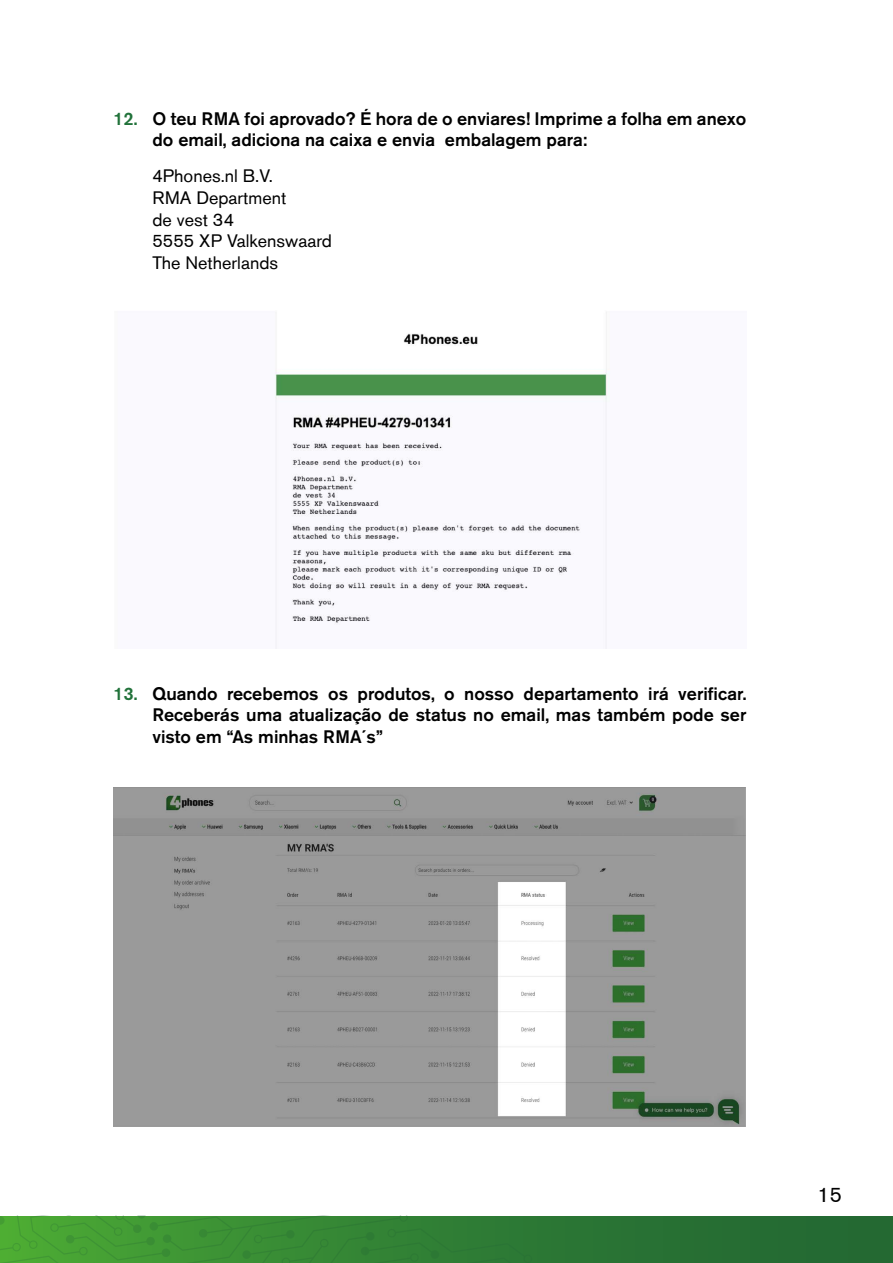
<style>
.page{position:relative;width:893px;height:1263px;background:#fff}
.page>*{position:absolute;margin:0;border:0;box-sizing:border-box;transform-origin:0 0}
.t1{font:21px "Akzidenz Grotesk BE";color:#000}
.t2{font:500 18px/21.6px "Akzidenz Grotesk BE";color:#000}
.t3{font:18px/21.6px "Akzidenz Grotesk BE";color:#000}
.t4{font:500 18px "Akzidenz Grotesk BE";color:#21723a}
</style>
<div class="page">
<div style="left:1px;top:1216px;width:892px;height:47px;background:#266e33"></div>
<svg style="left:0;top:1216px;width:551px;height:47px"></svg>
<img style="left:275px;top:312px;width:332px;height:336px">
<img style="left:113px;top:788px;width:633px;height:338px">
<p class="t4" style="left:113px;top:107px;width:25px">12.</p>
<p class="t2" style="left:152px;top:107px;width:595px">O teu RMA foi aprovado? É hora de o enviares! Imprime a folha em anexo do email, adiciona na caixa e envia embalagem para:</p>
<p class="t3" style="left:152px;top:165px;width:181px">4Phones.nl B.V.<br>RMA Department<br>de vest 34<br>5555 XP Valkenswaard<br>The Netherlands</p>
<p class="t4" style="left:113px;top:682px;width:25px">13.</p>
<p class="t2" style="left:152px;top:683px;width:596px;text-align:justify">Quando recebemos os produtos, o nosso departamento irá verificar.<br>Receberás uma atualização de status no email, mas também pode ser visto em “As minhas RMA´s”</p>
<p class="t1" style="left:818px;top:1182px;width:26px">15</p>
</div>
